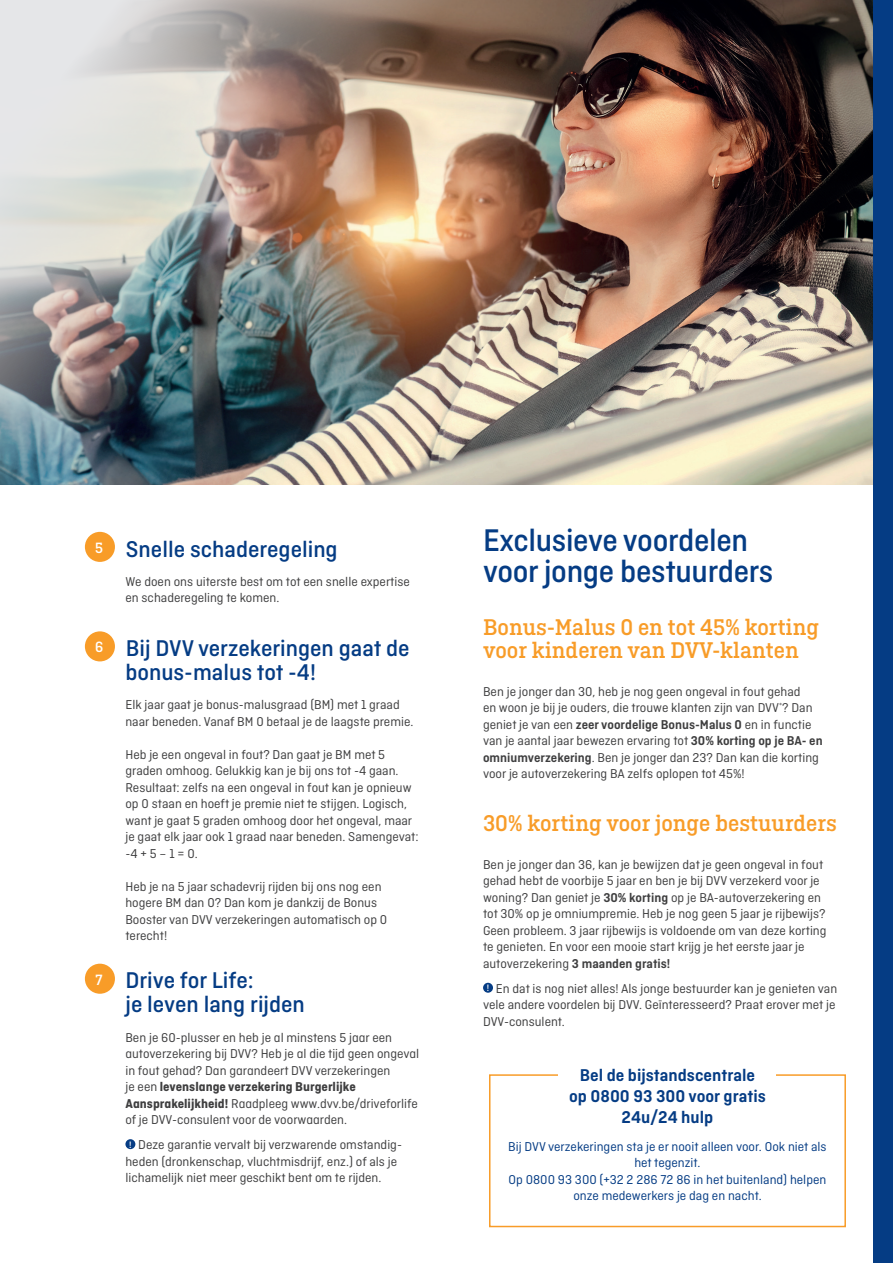
<style>
.page{position:relative;width:893px;height:1263px;background:#fff}
.page>*{position:absolute;margin:0;border:0;box-sizing:border-box;transform-origin:0 0}
.TITEL_BLAUW_22_20_8{font:500 33px/31.2px "Ciutadella";letter-spacing:-.01em;color:#053c84}
._02_TUSSENTITEL_ORANJE{font:500 24px/23.2px "Ciutadella Slab";color:#f89c28}
.TITEL_BLAUW{font:500 24px/24px "Ciutadella";color:#053c84}
._01_BODY_BLACK_80{font:500 24px/24px "Ciutadella";color:#053c84}
.HIGHLIGHT_BLAUW{font:600 18px/21px "Ciutadella";color:#053c84;text-align:center}
.t1{font:500 15.75px "Ciutadella Slab";color:#fff}
._01_BODY_NA_BULLIT{font:13.5px/16.5px "Ciutadella";color:#3e3e3f}
._01_BODY_BLACK_80-2{font:13.5px/16.5px "Ciutadella";color:#3e3e3f}
.BODY_BLACK_2PT_after{font:13.5px/16.5px "Ciutadella";color:#053c84;text-align:center}
.t2{font:500 9.75px "Ciutadella";color:#fff}
.s1{font-weight:700}
.s2{font-weight:600}
</style>
<div class="page">
<img style="left:0;top:0;width:874px;height:485px">
<div style="left:874px;top:0;width:19px;height:1263px;background:#053c84"></div>
<svg style="left:0;top:0;width:1px;height:400px"></svg>
<div style="left:125px;top:1139px;width:10px;height:10px;background:#053c84;border-radius:50%"></div>
<div style="left:85px;top:532px;width:30px;height:30px;background:#f89c28;border-radius:50%"></div>
<div style="left:85px;top:631px;width:30px;height:30px;background:#f89c28;border-radius:50%"></div>
<div style="left:85px;top:964px;width:30px;height:30px;background:#f89c28;border-radius:50%"></div>
<div style="left:483px;top:983px;width:10px;height:10px;background:#053c84;border-radius:50%"></div>
<div style="left:489px;top:1074px;width:357px;height:153px;border:2px solid #f89c28"></div>
<div style="left:559px;top:1067px;width:217px;height:62px;background:#fff"></div>
<p class="t1" style="left:95px;top:539px;width:9px">5</p>
<p class="t1" style="left:95px;top:638px;width:10px">6</p>
<p class="t1" style="left:96px;top:971px;width:9px">7</p>
<p class="TITEL_BLAUW" style="left:126px;top:537px;width:213px">Snelle schaderegeling</p>
<p class="_01_BODY_BLACK_80-2" style="left:125px;top:573px;width:286px">We doen ons uiterste best om tot een snelle expertise en schaderegeling te komen.</p>
<p class="TITEL_BLAUW" style="left:125px;top:636px;width:286px">Bij DVV verzekeringen gaat de bonus-malus tot -4!</p>
<p class="_01_BODY_BLACK_80-2" style="left:125px;top:697px;width:289px">Elk jaar gaat je bonus-malusgraad (BM) met 1 graad naar beneden. Vanaf BM 0 betaal je de laagste premie.</p>
<p class="_01_BODY_BLACK_80-2" style="left:125px;top:746px;width:295px">Heb je een ongeval in fout? Dan gaat je BM met 5 graden omhoog. Gelukkig kan je bij ons tot -4 gaan.<br>Resultaat: zelfs na een ongeval in fout kan je opnieuw op 0 staan en hoeft je premie niet te stijgen. Logisch, want je gaat 5 graden omhoog door het ongeval, maar je gaat elk jaar ook 1 graad naar beneden. Samengevat: -4 + 5 – 1 = 0.</p>
<p class="_01_BODY_BLACK_80-2" style="left:125px;top:878px;width:263px">Heb je na 5 jaar schadevrij rijden bij ons nog een hogere BM dan 0? Dan kom je dankzij de Bonus Booster van DVV verzekeringen automatisch op 0 terecht!</p>
<p class="_01_BODY_BLACK_80" style="left:125px;top:968px;width:181px">Drive for Life:<br>je leven lang rijden</p>
<p class="_01_BODY_BLACK_80-2" style="left:125px;top:1029px;width:295px">Ben je 60-plusser en heb je al minstens 5 jaar een autoverzekering bij DVV? Heb je al die tijd geen ongeval in fout gehad? Dan garandeert DVV verzekeringen<br>je een <span class="s1">levenslange verzekering Burgerlijke Aansprakelijkheid!</span> Raadpleeg www.dvv.be/driveforlife of je DVV-consulent voor de voorwaarden.</p>
<p class="t2" style="left:129px;top:1139px;width:4px">!</p>
<p class="_01_BODY_NA_BULLIT" style="left:125px;top:1136px;width:276px;text-indent:13px">Deze garantie vervalt bij verzwarende omstandig&shy;heden (dronkenschap, vluchtmisdrijf, enz.) of als je lichamelijk niet meer geschikt bent om te rijden.</p>
<p class="TITEL_BLAUW_22_20_8" style="left:483px;top:525px;width:292px">Exclusieve voordelen voor jonge bestuurders</p>
<p class="_02_TUSSENTITEL_ORANJE" style="left:483px;top:615px;width:338px">Bonus-Malus 0 en tot 45% korting voor kinderen van DVV-klanten</p>
<p class="_01_BODY_NA_BULLIT" style="left:483px;top:683px;width:341px">Ben je jonger dan 30, heb je nog geen ongeval in fout gehad<br>en woon je bij je ouders, die trouwe klanten zijn van DVV<sup>*</sup>? Dan geniet je van een <span class="s2">zeer voordelige Bonus-Malus 0</span> en in functie van je aantal jaar bewezen ervaring tot <span class="s2">30% korting op je BA- en omniumverzekering</span>. Ben je jonger dan 23? Dan kan die korting voor je autoverzekering BA zelfs oplopen tot 45%!</p>
<p class="_02_TUSSENTITEL_ORANJE" style="left:483px;top:812px;width:355px">30% korting voor jonge bestuurders</p>
<p class="_01_BODY_NA_BULLIT" style="left:483px;top:856px;width:345px">Ben je jonger dan 36, kan je bewijzen dat je geen ongeval in fout gehad hebt de voorbije 5 jaar en ben je bij DVV verzekerd voor je woning? Dan geniet je <span class="s2">30% korting</span> op je BA-autoverzekering en tot 30% op je omniumpremie. Heb je nog geen 5 jaar je rijbewijs?<br>Geen probleem. 3 jaar rijbewijs is voldoende om van deze korting te genieten. En voor een mooie start krijg je het eerste jaar je autoverzekering <span class="s2">3 maanden gratis!</span></p>
<p class="t2" style="left:487px;top:982px;width:4px">!</p>
<p class="_01_BODY_NA_BULLIT" style="left:483px;top:980px;width:356px;text-indent:13px">En dat is nog niet alles! Als jonge bestuurder kan je genieten van vele andere voordelen bij DVV. Geïnteresseerd? Praat erover met je<br>DVV-consulent.</p>
<p class="HIGHLIGHT_BLAUW" style="left:569px;top:1064px;width:198px">Bel de bijstandscentrale op 0800 93 300 voor gratis<br>24u/24 hulp</p>
<p class="BODY_BLACK_2PT_after" style="left:508px;top:1138px;width:320px">Bij DVV verzekeringen sta je er nooit alleen voor. Ook niet als het tegenzit.<br>Op 0800 93 300 (+32 2 286 72 86 in het buitenland) helpen onze medewerkers je dag en nacht.</p>
</div>
